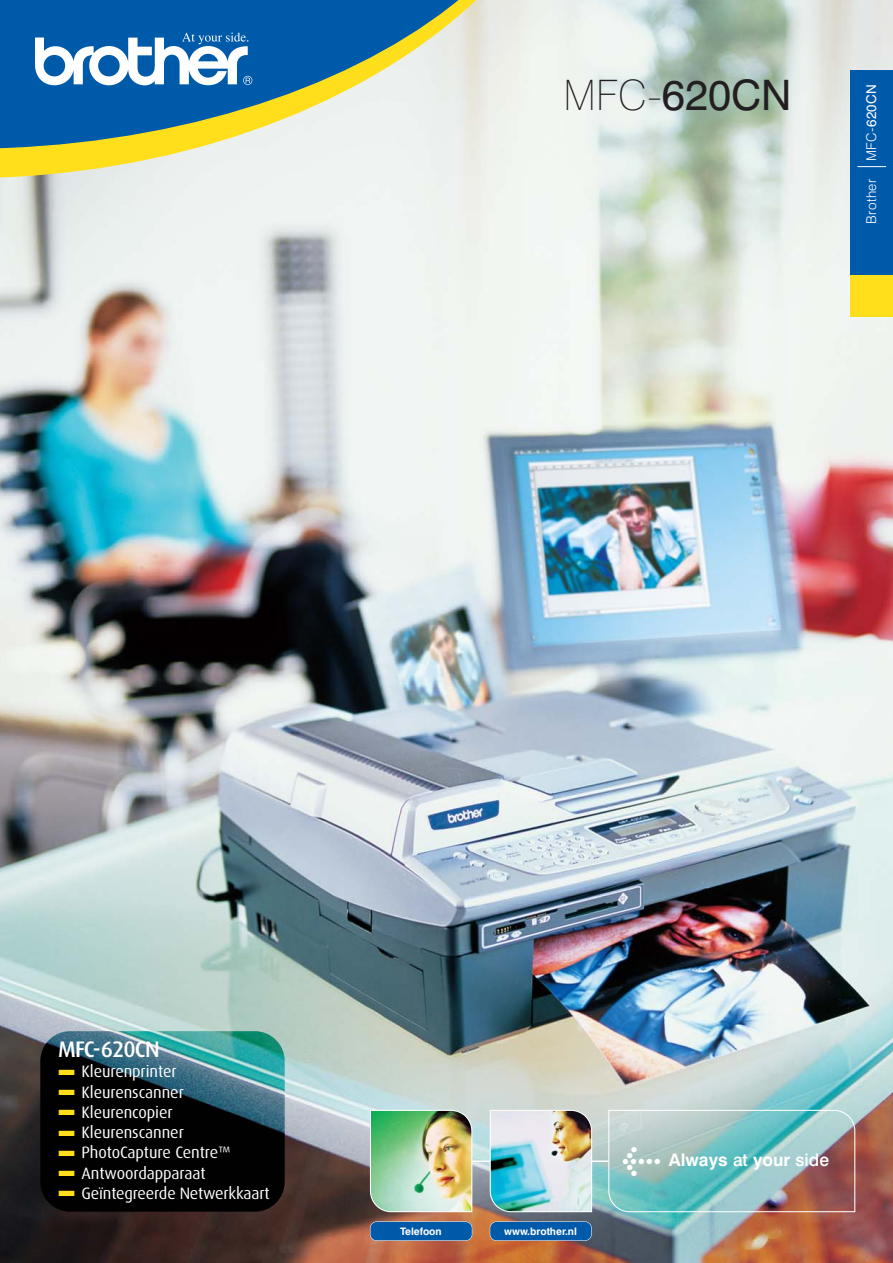
<style>
.page{position:relative;width:893px;height:1263px;background:#fff}
.page>*{position:absolute;margin:0;border:0;box-sizing:border-box;transform-origin:0 0}
.t1{font:42px "Swiss 721 BT";color:#231f20}
.t2{font:500 22.5px "Dax";letter-spacing:-.04em;color:#fff}
.t3{font:700 17.4px "Swiss 721 BT";color:#fff}
.t4{font:16.5px "Dax";letter-spacing:-.005em;color:#fff}
.t5{font:13.5px "Swiss 721 BT";letter-spacing:.025em;color:#fff}
.t6{font:300 13.5px "Swiss 721 BT";letter-spacing:.025em;color:#fff}
.t7{font:700 10.35px "Swiss 721 BT";color:#fff}
.s1{font-weight:100}
.s2{font-weight:300}
.s3{font-family:"Meta Plus";font-size:31.95px}
.s4{font-weight:500}
</style>
<div class="page">
<img style="left:0;top:0;width:892px;height:1263px">
<img style="left:40px;top:1031px;width:245px;height:181px;border-radius:30px">
<div style="left:370px;top:1222px;width:102px;height:19px;background:#005aaa;border-radius:7px"></div>
<div style="left:370px;top:1221px;width:102px;height:20px;border:1px solid #fff;border-radius:7px"></div>
<div style="left:490px;top:1222px;width:101px;height:19px;background:#005aaa;border-radius:7px"></div>
<div style="left:489px;top:1221px;width:102px;height:20px;border:1px solid #fff;border-radius:7px"></div>
<img style="left:370px;top:1110px;width:485px;height:102px">
<svg style="left:0;top:0;width:486px;height:178px;background:#81a7af"></svg>
<svg style="left:35px;top:33px;width:217px;height:52px"></svg>
<div style="left:850px;top:70px;width:42px;height:206px;background:#005aaa"></div>
<div style="left:850px;top:275px;width:42px;height:42px;background:#ffdf1b"></div>
<svg style="left:857px;top:166px;width:29px;height:1px"></svg>
<h1 class="t1" style="left:563px;top:80px;width:229px"><span class="s1">MFC-</span>620CN</h1>
<p class="t5" style="left:866px;top:161px;width:79px;rotate:-90deg"><span class="s2">MFC-</span>620CN</p>
<p class="t6" style="left:866px;top:224px;width:46px;rotate:-90deg">Brother</p>
<h2 class="t2" style="left:58px;top:1039px;width:103px">MFC-620CN</h2>
<p class="t4" style="left:58px;top:1064px;width:120px"><sup>■</sup> Kleurenprinter</p>
<p class="t4" style="left:58px;top:1084px;width:127px"><sup>■</sup> Kleurenscanner</p>
<p class="t4" style="left:58px;top:1104px;width:116px"><sup>■</sup> Kleurencopier</p>
<p class="t4" style="left:58px;top:1125px;width:127px"><sup>■</sup> Kleurenscanner</p>
<p class="t4" style="left:58px;top:1145px;width:174px"><sup>■</sup> PhotoCapture Centre™</p>
<p class="t4" style="left:58px;top:1165px;width:149px"><sup>■</sup> Antwoordapparaat</p>
<p class="t4" style="left:58px;top:1185px;width:213px"><sup>■</sup> Geïntegreerde Netwerkkaart</p>
<p class="t7" style="left:400px;top:1228px;width:43px">Telefoon</p>
<p class="t7" style="left:504px;top:1228px;width:74px">www.brother.nl</p>
<p class="t3" style="left:621px;top:1155px;width:209px"><span class="s3">&lt;</span> Always <span class="s4">at</span> your <span class="s4">side</span></p>
</div>
